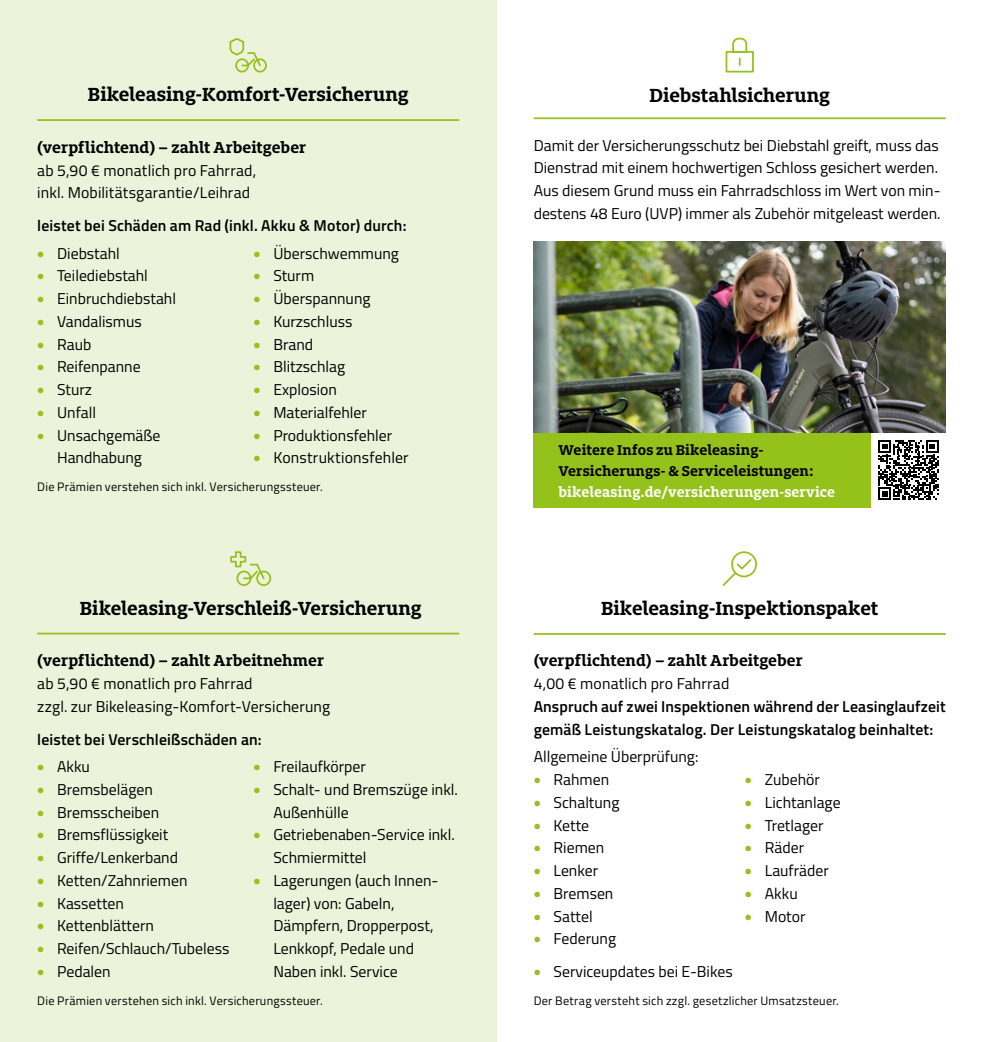
<style>
.page{position:relative;width:983px;height:1042px;background:#fff}
.page>*{position:absolute;margin:0;border:0;box-sizing:border-box;transform-origin:0 0}
.t1{font:700 21px "Milo Slab OT";color:#000}
.t2{font:700 17.5px "Milo Slab OT";letter-spacing:.005em;color:#000}
.t3{font:15.75px/22.8px "Titillium";color:#000}
.t4{font:600 15.75px/22.8px "Titillium";letter-spacing:.01em;color:#000}
.t5{font:700 15.75px/21px "Milo Slab OT";letter-spacing:.01em;color:#000}
.t6{font:700 15.75px "Milo Slab OT";letter-spacing:.01em;color:#fff}
.t7{font:12.25px "Titillium";letter-spacing:.02em;color:#000}
.s1{font-family:"Milo Slab OT";font-weight:700;color:#94c11a}
</style>
<div class="page">
<div style="left:0;top:0;width:496px;height:1042px;background:#ecf3da"></div>
<svg style="left:722px;top:551px;width:35px;height:35px"></svg>
<hr style="left:37px;top:633px;width:422px;height:1px;background:#94c11a">
<hr style="left:533px;top:633px;width:412px;height:2px;background:#94c11a">
<svg style="left:725px;top:37px;width:29px;height:36px"></svg>
<hr style="left:533px;top:117px;width:412px;height:2px;background:#94c11a">
<hr style="left:37px;top:119px;width:422px;height:2px;background:#94c11a">
<svg style="left:229px;top:37px;width:38px;height:36px"></svg>
<svg style="left:230px;top:551px;width:42px;height:35px"></svg>
<img style="left:533px;top:242px;width:412px;height:191px">
<div style="left:533px;top:433px;width:338px;height:74px;background:#94c11a"></div>
<svg style="left:878px;top:440px;width:60px;height:60px"></svg>
<h1 class="t1" style="left:88px;top:83px;width:322px">Bikeleasing-Komfort-Versicherung</h1>
<h1 class="t1" style="left:649px;top:83px;width:182px">Diebstahlsicherung</h1>
<p class="t2" style="left:37px;top:138px;width:270px">(verpflichtend) – zahlt Arbeitgeber</p>
<p class="t3" style="left:37px;top:158px;width:220px">ab 5,90 € monatlich pro Fahrrad, inkl. Mobilitätsgarantie/Leihrad</p>
<p class="t4" style="left:37px;top:213px;width:371px">leistet bei Schäden am Rad (inkl. Akku &amp; Motor) durch:</p>
<p class="t3" style="left:37px;top:241px;width:84px"><span class="s1">•</span> Diebstahl</p>
<p class="t3" style="left:37px;top:264px;width:112px"><span class="s1">•</span> Teilediebstahl</p>
<p class="t3" style="left:37px;top:286px;width:140px"><span class="s1">•</span> Einbruchdiebstahl</p>
<p class="t3" style="left:37px;top:309px;width:106px"><span class="s1">•</span> Vandalismus</p>
<p class="t3" style="left:37px;top:332px;width:56px"><span class="s1">•</span> Raub</p>
<p class="t3" style="left:37px;top:355px;width:105px"><span class="s1">•</span> Reifenpanne</p>
<p class="t3" style="left:37px;top:377px;width:56px"><span class="s1">•</span> Sturz</p>
<p class="t3" style="left:37px;top:400px;width:60px"><span class="s1">•</span> Unfall</p>
<p class="t3" style="left:37px;top:423px;width:125px;text-align:center"><span class="s1">•</span> Unsachgemäße<br>Handhabung</p>
<p class="t3" style="left:253px;top:241px;width:147px"><span class="s1">•</span> Überschwemmung</p>
<p class="t3" style="left:253px;top:264px;width:62px"><span class="s1">•</span> Sturm</p>
<p class="t3" style="left:253px;top:286px;width:119px"><span class="s1">•</span> Überspannung</p>
<p class="t3" style="left:253px;top:309px;width:100px"><span class="s1">•</span> Kurzschluss</p>
<p class="t3" style="left:253px;top:332px;width:61px"><span class="s1">•</span> Brand</p>
<p class="t3" style="left:253px;top:355px;width:93px"><span class="s1">•</span> Blitzschlag</p>
<p class="t3" style="left:253px;top:377px;width:85px"><span class="s1">•</span> Explosion</p>
<p class="t3" style="left:253px;top:400px;width:115px"><span class="s1">•</span> Materialfehler</p>
<p class="t3" style="left:253px;top:423px;width:140px"><span class="s1">•</span> Produktionsfehler</p>
<p class="t3" style="left:253px;top:446px;width:157px"><span class="s1">•</span> Konstruktionsfehler</p>
<p class="t7" style="left:37px;top:478px;width:287px">Die Prämien verstehen sich inkl. Versicherungssteuer.</p>
<h1 class="t1" style="left:80px;top:596px;width:343px">Bikeleasing-Verschleiß-Versicherung</h1>
<p class="t2" style="left:37px;top:651px;width:288px">(verpflichtend) – zahlt Arbeitnehmer</p>
<p class="t3" style="left:37px;top:671px;width:294px">ab 5,90 € monatlich pro Fahrrad<br>zzgl. zur Bikeleasing-Komfort-Versicherung</p>
<p class="t4" style="left:37px;top:727px;width:226px">leistet bei Verschleißschäden an:</p>
<p class="t3" style="left:37px;top:754px;width:54px"><span class="s1">•</span> Akku</p>
<p class="t3" style="left:37px;top:777px;width:117px"><span class="s1">•</span> Bremsbelägen</p>
<p class="t3" style="left:37px;top:800px;width:124px"><span class="s1">•</span> Bremsscheiben</p>
<p class="t3" style="left:37px;top:823px;width:132px"><span class="s1">•</span> Bremsflüssigkeit</p>
<p class="t3" style="left:37px;top:845px;width:142px"><span class="s1">•</span> Griffe/Lenkerband</p>
<p class="t3" style="left:37px;top:868px;width:152px"><span class="s1">•</span> Ketten/Zahnriemen</p>
<p class="t3" style="left:37px;top:891px;width:88px"><span class="s1">•</span> Kassetten</p>
<p class="t3" style="left:37px;top:914px;width:118px"><span class="s1">•</span> Kettenblättern</p>
<p class="t3" style="left:37px;top:936px;width:194px"><span class="s1">•</span> Reifen/Schlauch/Tubeless</p>
<p class="t3" style="left:37px;top:959px;width:75px"><span class="s1">•</span> Pedalen</p>
<p class="t3" style="left:253px;top:754px;width:114px"><span class="s1">•</span> Freilaufkörper</p>
<p class="t3" style="left:273px;top:777px;width:186px;text-indent:-20px"><span class="s1">•</span> Schalt- und Bremszüge inkl.<br>Außenhülle</p>
<p class="t3" style="left:273px;top:823px;width:183px;text-indent:-20px"><span class="s1">•</span> Getriebenaben-Service inkl.<br>Schmiermittel</p>
<p class="t3" style="left:273px;top:868px;width:166px;text-indent:-20px"><span class="s1">•</span> Lagerungen (auch Innen&shy;lager) von: Gabeln,<br>Dämpfern, Dropperpost,<br>Lenkkopf, Pedale und<br>Naben inkl. Service</p>
<p class="t7" style="left:37px;top:991px;width:287px">Die Prämien verstehen sich inkl. Versicherungssteuer.</p>
<p class="t3" style="left:533px;top:133px;width:408px">Damit der Versicherungsschutz bei Diebstahl greift, muss das Dienstrad mit einem hochwertigen Schloss gesichert werden.<br>Aus diesem Grund muss ein Fahrradschloss im Wert von min&shy;destens 48 Euro (UVP) immer als Zubehör mitgeleast werden.</p>
<p class="t5" style="left:558px;top:440px;width:256px">Weitere Infos zu Bikeleasing-<br>Versicherungs- &amp; Serviceleistungen:</p>
<p class="t6" style="left:558px;top:484px;width:278px">bikeleasing.de/versicherungen-service</p>
<h1 class="t1" style="left:601px;top:597px;width:279px">Bikeleasing-Inspektionspaket</h1>
<p class="t2" style="left:533px;top:651px;width:270px">(verpflichtend) – zahlt Arbeitgeber</p>
<p class="t3" style="left:533px;top:671px;width:197px">4,00 € monatlich pro Fahrrad</p>
<p class="t4" style="left:533px;top:694px;width:413px">Anspruch auf zwei Inspektionen während der Leasinglaufzeit gemäß Leistungskatalog. Der Leistungskatalog beinhaltet:</p>
<p class="t3" style="left:533px;top:744px;width:166px">Allgemeine Überprüfung:</p>
<p class="t3" style="left:533px;top:767px;width:77px"><span class="s1">•</span> Rahmen</p>
<p class="t3" style="left:533px;top:790px;width:87px"><span class="s1">•</span> Schaltung</p>
<p class="t3" style="left:533px;top:813px;width:57px"><span class="s1">•</span> Kette</p>
<p class="t3" style="left:533px;top:835px;width:72px"><span class="s1">•</span> Riemen</p>
<p class="t3" style="left:533px;top:858px;width:66px"><span class="s1">•</span> Lenker</p>
<p class="t3" style="left:533px;top:881px;width:81px"><span class="s1">•</span> Bremsen</p>
<p class="t3" style="left:533px;top:904px;width:60px"><span class="s1">•</span> Sattel</p>
<p class="t3" style="left:533px;top:926px;width:84px"><span class="s1">•</span> Federung</p>
<p class="t3" style="left:744px;top:767px;width:76px"><span class="s1">•</span> Zubehör</p>
<p class="t3" style="left:744px;top:790px;width:97px"><span class="s1">•</span> Lichtanlage</p>
<p class="t3" style="left:744px;top:813px;width:80px"><span class="s1">•</span> Tretlager</p>
<p class="t3" style="left:744px;top:835px;width:61px"><span class="s1">•</span> Räder</p>
<p class="t3" style="left:744px;top:858px;width:85px"><span class="s1">•</span> Laufräder</p>
<p class="t3" style="left:744px;top:881px;width:54px"><span class="s1">•</span> Akku</p>
<p class="t3" style="left:744px;top:904px;width:62px"><span class="s1">•</span> Motor</p>
<p class="t3" style="left:533px;top:959px;width:200px"><span class="s1">•</span> Serviceupdates bei E-Bikes</p>
<p class="t7" style="left:533px;top:991px;width:306px">Der Betrag versteht sich zzgl. gesetzlicher Umsatzsteuer.</p>
</div>
